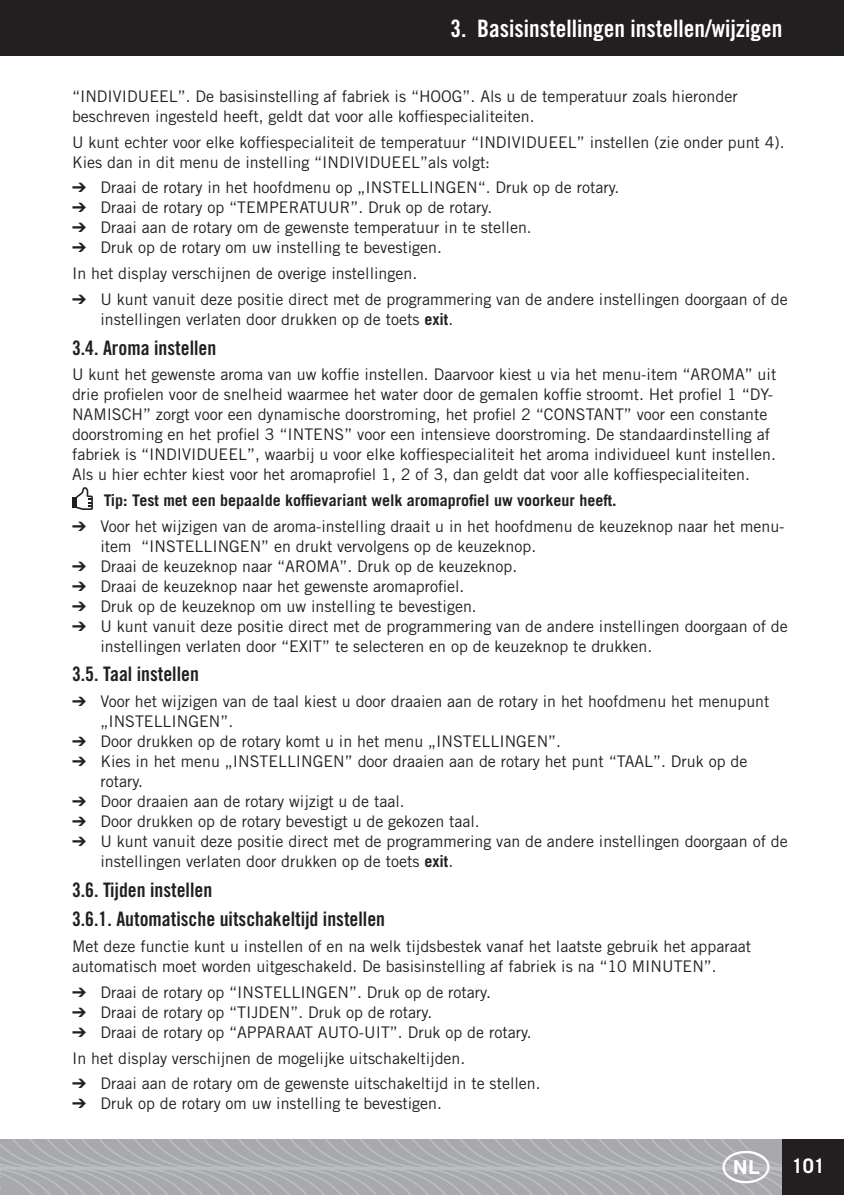
<style>
.page{position:relative;width:844px;height:1195px;background:#fff}
.page>*{position:absolute;margin:0;border:0;box-sizing:border-box;transform-origin:0 0}
.t1{font:24px "Trade Gothic LT Std Bd Cn 20";color:#fff}
.t2{font:20px/29.6px "Trade Gothic LT Std Bd Cn 20";color:#231f20}
.t3{font:700 20px "Trade Gothic LT Std";color:#fff}
.t4{font:16px/20px "Trade Gothic LT Std";color:#231f20}
.t5{font:700 16px "Trade Gothic LT Std";color:#231f20}
.s1{font-weight:700}
</style>
<div class="page">
<svg style="left:76px;top:487px;width:17px;height:23px"></svg>
<div style="left:72px;top:497px;width:5px;height:11px;background:#231f20"></div>
<div style="left:0;top:0;width:844px;height:55px;background:#231f20"></div>
<svg style="left:1px;top:1139px;width:781px;height:56px;background:#acadb1"></svg>
<div style="left:783px;top:1139px;width:61px;height:56px;background:#231f20"></div>
<svg style="left:0;top:1139px;width:1px;height:56px"></svg>
<svg style="left:723px;top:1150px;width:47px;height:32px;background:#aeafb2"></svg>
<p class="t1" style="left:451px;top:14px;width:333px">3. Basisinstellingen instellen/wijzigen</p>
<p class="t4" style="left:72px;top:86px;width:667px">“INDIVIDUEEL”. De basisinstelling af fabriek is “HOOG”. Als u de temperatuur zoals hieronder beschreven ingesteld heeft, geldt dat voor alle koffiespecialiteiten.</p>
<p class="t4" style="left:72px;top:132px;width:714px">U kunt echter voor elke koffiespecialiteit de temperatuur “INDIVIDUEEL” instellen (zie onder punt 4).<br>Kies dan in dit menu de instelling “INDIVIDUEEL”als volgt:</p>
<p class="t4" style="left:72px;top:177px;width:549px">➔ Draai de rotary in het hoofdmenu op „INSTELLINGEN“. Druk op de rotary.</p>
<p class="t4" style="left:72px;top:197px;width:422px">➔ Draai de rotary op “TEMPERATUUR”. Druk op de rotary.</p>
<p class="t4" style="left:72px;top:217px;width:461px">➔ Draai aan de rotary om de gewenste temperatuur in te stellen.</p>
<p class="t4" style="left:72px;top:235px;width:372px;line-height:25.6px">➔ Druk op de rotary om uw instelling te bevestigen.<br>In het display verschijnen de overige instellingen.</p>
<p class="t4" style="left:100px;top:289px;width:689px;text-indent:-28px">➔ U kunt vanuit deze positie direct met de programmering van de andere instellingen doorgaan of de instellingen verlaten door drukken op de toets <span class="s1">exit</span>.</p>
<p class="t2" style="left:72px;top:332px;width:146px">3.4. Aroma instellen</p>
<p class="t4" style="left:72px;top:364px;width:706px">U kunt het gewenste aroma van uw koffie instellen. Daarvoor kiest u via het menu-item “AROMA” uit drie profielen voor de snelheid waarmee het water door de gemalen koffie stroomt. Het profiel 1 “DY-NAMISCH” zorgt voor een dynamische doorstroming, het profiel 2 “CONSTANT” voor een constante doorstroming en het profiel 3 “INTENS” voor een intensieve doorstroming. De standaardinstelling af fabriek is “INDIVIDUEEL”, waarbij u voor elke koffiespecialiteit het aroma individueel kunt instellen.<br>Als u hier echter kiest voor het aromaprofiel 1, 2 of 3, dan geldt dat voor alle koffiespecialiteiten.</p>
<p class="t5" style="left:104px;top:490px;width:514px">Tip: Test met een bepaalde koffievariant welk aromaprofiel uw voorkeur heeft.</p>
<p class="t4" style="left:100px;top:516px;width:686px;text-indent:-28px">➔ Voor het wijzigen van de aroma-instelling draait u in het hoofdmenu de keuzeknop naar het menu&shy;item “INSTELLINGEN” en drukt vervolgens op de keuzeknop.</p>
<p class="t4" style="left:72px;top:556px;width:447px">➔ Draai de keuzeknop naar “AROMA”. Druk op de keuzeknop.</p>
<p class="t4" style="left:72px;top:576px;width:394px">➔ Draai de keuzeknop naar het gewenste aromaprofiel.</p>
<p class="t4" style="left:72px;top:596px;width:406px">➔ Druk op de keuzeknop om uw instelling te bevestigen.</p>
<p class="t4" style="left:100px;top:616px;width:689px;text-indent:-28px">➔ U kunt vanuit deze positie direct met de programmering van de andere instellingen doorgaan of de instellingen verlaten door “EXIT” te selecteren en op de keuzeknop te drukken.</p>
<p class="t2" style="left:72px;top:659px;width:128px">3.5. Taal instellen</p>
<p class="t4" style="left:100px;top:691px;width:671px;text-indent:-28px">➔ Voor het wijzigen van de taal kiest u door draaien aan de rotary in het hoofdmenu het menupunt „INSTELLINGEN”.</p>
<p class="t4" style="left:72px;top:731px;width:491px">➔ Door drukken op de rotary komt u in het menu „INSTELLINGEN”.</p>
<p class="t4" style="left:100px;top:751px;width:649px;text-indent:-28px">➔ Kies in het menu „INSTELLINGEN” door draaien aan de rotary het punt “TAAL”. Druk op de rotary.</p>
<p class="t4" style="left:72px;top:791px;width:334px">➔ Door draaien aan de rotary wijzigt u de taal.</p>
<p class="t4" style="left:72px;top:811px;width:409px">➔ Door drukken op de rotary bevestigt u de gekozen taal.</p>
<p class="t4" style="left:100px;top:831px;width:689px;text-indent:-28px">➔ U kunt vanuit deze positie direct met de programmering van de andere instellingen doorgaan of de instellingen verlaten door drukken op de toets <span class="s1">exit</span>.</p>
<p class="t2" style="left:72px;top:874px;width:315px">3.6. Tijden instellen<br>3.6.1. Automatische uitschakeltijd instellen</p>
<p class="t4" style="left:72px;top:936px;width:681px">Met deze functie kunt u instellen of en na welk tijdsbestek vanaf het laatste gebruik het apparaat automatisch moet worden uitgeschakeld. De basisinstelling af fabriek is na “10 MINUTEN”.</p>
<p class="t4" style="left:72px;top:982px;width:421px">➔ Draai de rotary op “INSTELLINGEN”. Druk op de rotary.</p>
<p class="t4" style="left:72px;top:1002px;width:362px">➔ Draai de rotary op “TIJDEN”. Druk op de rotary.</p>
<p class="t4" style="left:72px;top:1019px;width:461px;line-height:25.6px">➔ Draai de rotary op “APPARAAT AUTO-UIT”. Druk op de rotary.<br>In het display verschijnen de mogelijke uitschakeltijden.</p>
<p class="t4" style="left:72px;top:1073px;width:470px">➔ Draai aan de rotary om de gewenste uitschakeltijd in te stellen.</p>
<p class="t4" style="left:72px;top:1093px;width:372px">➔ Druk op de rotary om uw instelling te bevestigen.</p>
<p class="t3" style="left:792px;top:1153px;width:35px">101</p>
</div>
